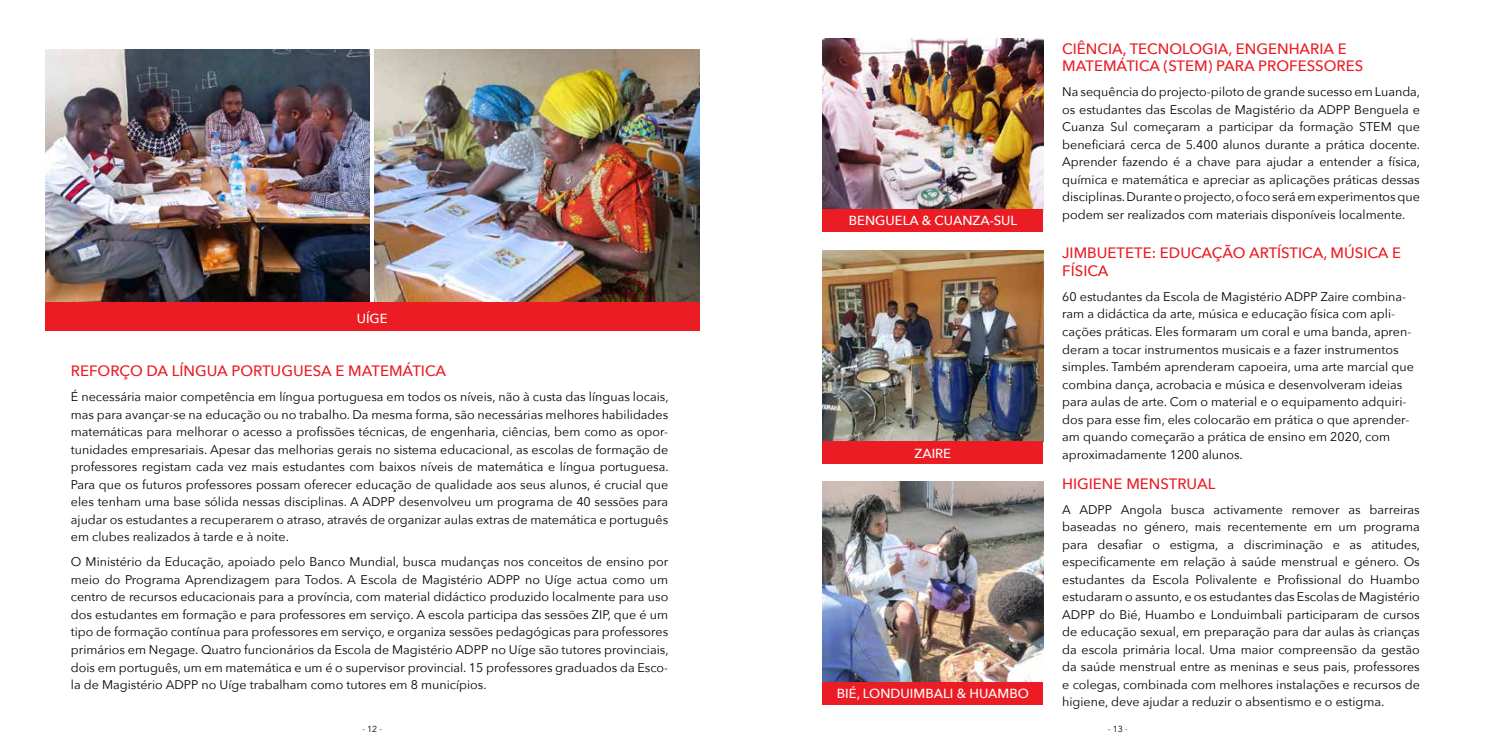
<style>
.page{position:relative;width:1489px;height:745px;background:#fff}
.page>*{position:absolute;margin:0;border:0;box-sizing:border-box;transform-origin:0 0}
.t1{font:500 15px/17.5px "Avenir Next";color:#eb1c24}
.t2{font:500 13.12px "Avenir Next";color:#fff}
.t3{font:12.5px/17.5px "Avenir Next";color:#000;text-align:justify}
.t4{font:8.75px "Avenir Next";color:#000}
</style>
<div class="page">
<img style="left:822px;top:250px;width:221px;height:190px">
<img style="left:822px;top:39px;width:221px;height:170px">
<div style="left:822px;top:209px;width:221px;height:22px;background:#eb1c24"></div>
<div style="left:822px;top:440px;width:221px;height:23px;background:#eb1c24"></div>
<div style="left:822px;top:681px;width:221px;height:23px;background:#eb1c24"></div>
<img style="left:822px;top:481px;width:221px;height:200px">
<img style="left:45px;top:49px;width:324px;height:253px">
<img style="left:375px;top:49px;width:324px;height:253px">
<div style="left:45px;top:302px;width:654px;height:28px;background:#eb1c24"></div>
<p class="t2" style="left:357px;top:307px;width:33px">UÍGE</p>
<p class="t1" style="left:71px;top:361px;width:377px">REFORÇO DA LÍNGUA PORTUGUESA E MATEMÁTICA</p>
<p class="t3" style="left:71px;top:387px;width:599px">É necessária maior competência em língua portuguesa em todos os níveis, não à custa das línguas locais, mas para avançar-se na educação ou no trabalho. Da mesma forma, são necessárias melhores habilidades matemáticas para melhorar o acesso a profissões técnicas, de engenharia, ciências, bem como as opor&shy;tunidades empresariais. Apesar das melhorias gerais no sistema educacional, as escolas de formação de professores registam cada vez mais estudantes com baixos níveis de matemática e língua portuguesa.<br>Para que os futuros professores possam oferecer educação de qualidade aos seus alunos, é crucial que eles tenham uma base sólida nessas disciplinas. A ADPP desenvolveu um programa de 40 sessões para ajudar os estudantes a recuperarem o atraso, através de organizar aulas extras de matemática e português em clubes realizados à tarde e à noite.</p>
<p class="t3" style="left:71px;top:552px;width:599px">O Ministério da Educação, apoiado pelo Banco Mundial, busca mudanças nos conceitos de ensino por meio do Programa Aprendizagem para Todos. A Escola de Magistério ADPP no Uíge actua como um centro de recursos educacionais para a província, com material didáctico produzido localmente para uso dos estudantes em formação e para professores em serviço. A escola participa das sessões ZIP, que é um tipo de formação contínua para professores em serviço, e organiza sessões pedagógicas para professores primários em Negage. Quatro funcionários da Escola de Magistério ADPP no Uíge são tutores provinciais, dois em português, um em matemática e um é o supervisor provincial. 15 professores graduados da Esco&shy;la de Magistério ADPP no Uíge trabalham como tutores em 8 municípios.</p>
<p class="t2" style="left:848px;top:209px;width:170px">BENGUELA &amp; CUANZA-SUL</p>
<p class="t2" style="left:914px;top:441px;width:38px">ZAIRE</p>
<p class="t2" style="left:836px;top:682px;width:194px">BIÉ, LONDUIMBALI &amp; HUAMBO</p>
<p class="t1" style="left:1062px;top:39px;width:302px">CIÊNCIA, TECNOLOGIA, ENGENHARIA E<br>MATEMÁTICA (STEM) PARA PROFESSORES</p>
<p class="t3" style="left:1062px;top:82px;width:359px">Na sequência do projecto-piloto de grande sucesso em Luanda, os estudantes das Escolas de Magistério da ADPP Benguela e Cuanza Sul começaram a participar da formação STEM que beneficiará cerca de 5.400 alunos durante a prática docente.<br>Aprender fazendo é a chave para ajudar a entender a física, química e matemática e apreciar as aplicações práticas dessas disciplinas. Durante o projecto, o foco será em experimentos que podem ser realizados com materiais disponíveis localmente.</p>
<p class="t1" style="left:1062px;top:244px;width:340px">JIMBUETETE: EDUCAÇÃO ARTÍSTICA, MÚSICA E<br>FÍSICA</p>
<p class="t3" style="left:1062px;top:287px;width:353px;text-align:left">60 estudantes da Escola de Magistério ADPP Zaire combina&shy;ram a didáctica da arte, música e educação física com apli&shy;cações práticas. Eles formaram um coral e uma banda, apren&shy;deram a tocar instrumentos musicais e a fazer instrumentos simples. Também aprenderam capoeira, uma arte marcial que combina dança, acrobacia e música e desenvolveram ideias para aulas de arte. Com o material e o equipamento adquiri&shy;dos para esse fim, eles colocarão em prática o que aprender&shy;am quando começarão a prática de ensino em 2020, com aproximadamente 1200 alunos.</p>
<p class="t1" style="left:1062px;top:474px;width:155px">HIGIENE MENSTRUAL</p>
<p class="t3" style="left:1062px;top:499px;width:359px">A ADPP Angola busca activamente remover as barreiras baseadas no género, mais recentemente em um programa para desafiar o estigma, a discriminação e as atitudes, especificamente em relação à saúde menstrual e género. Os estudantes da Escola Polivalente e Profissional do Huambo estudaram o assunto, e os estudantes das Escolas de Magistério ADPP do Bié, Huambo e Londuimbali participaram de cursos de educação sexual, em preparação para dar aulas às crianças da escola primária local. Uma maior compreensão da gestão da saúde menstrual entre as meninas e seus pais, professores e colegas, combinada com melhores instalações e recursos de higiene, deve ajudar a reduzir o absentismo e o estigma.</p>
<p class="t4" style="left:362px;top:720px;width:22px">- 12 -</p>
<p class="t4" style="left:1107px;top:720px;width:22px">- 13 -</p>
</div>
